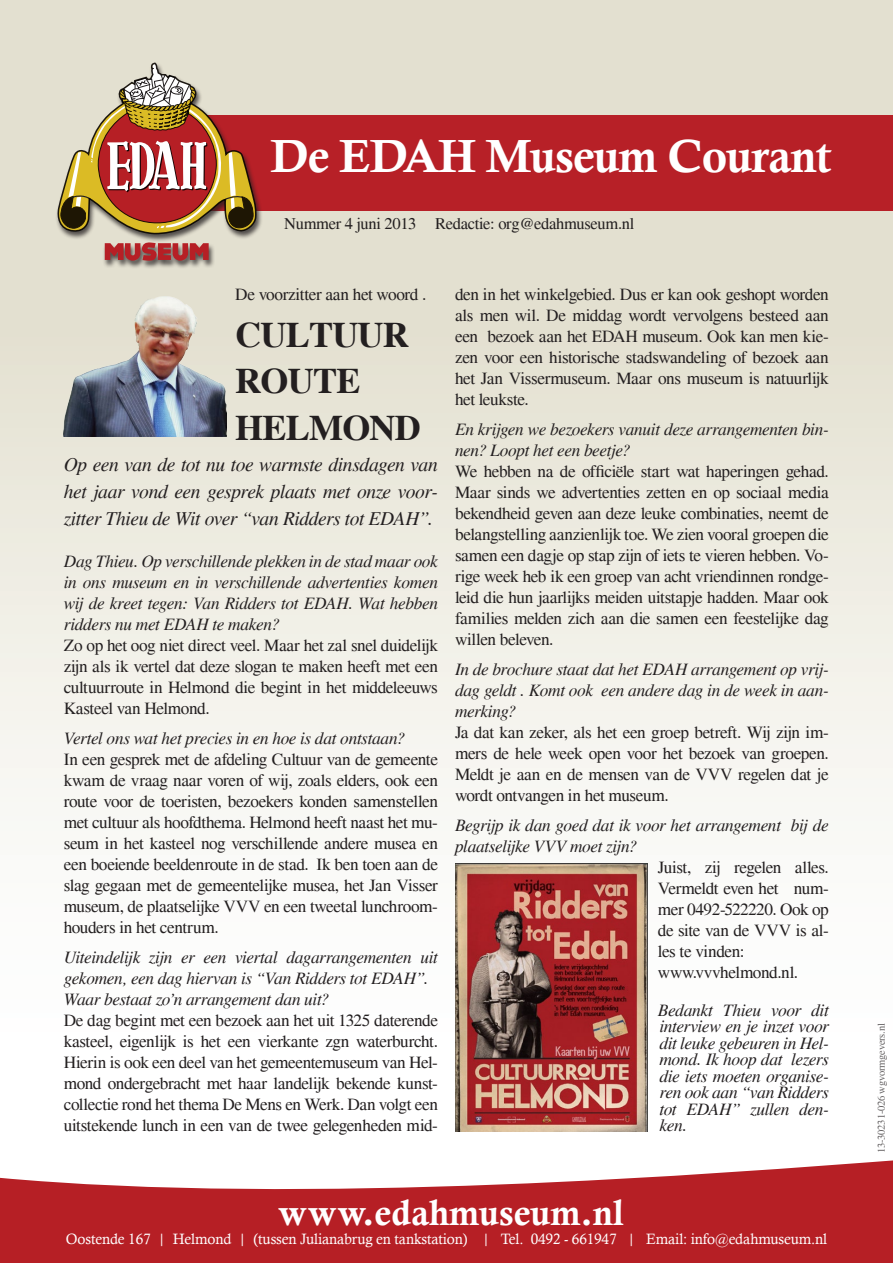
<style>
.page{position:relative;width:893px;height:1263px;background:#fff}
.page>*{position:absolute;margin:0;border:0;box-sizing:border-box;transform-origin:0 0}
.t1{font:46.5px "Calis MT Bol";letter-spacing:-.02em;color:#fff}
.Kop{font:700 36px "Times";letter-spacing:-.02em;color:#231f20}
.t2{font:36px "Calis MT Bol";color:#fff}
.Content{font:italic 19.5px/27px "Times";letter-spacing:-.025em;color:#231f20;text-align:justify}
.Content-2{font:17.25px/21px "Times";letter-spacing:-.025em;color:#231f20;text-align:justify}
.Content-3{font:italic 17.25px/21px "Times";letter-spacing:-.02em;color:#231f20;text-align:justify}
.t3{font:16.5px "Times";letter-spacing:-.02em;color:#231f20}
.t4{font:15px "Calisto";letter-spacing:-.01em;color:#fff}
.t5{font:10.5px "Times";letter-spacing:-.02em;color:#231f20}
</style>
<div class="page">
<div style="left:0;top:0;width:893px;height:1200px;background:linear-gradient(to bottom,#ddd9c5,#fff)"></div>
<svg style="left:0;top:1160px;width:893px;height:103px;fill:#b61f25"></svg>
<div style="left:173px;top:115px;width:720px;height:95px;background:#b72027"></div>
<div style="left:55px;top:62px;width:208px;height:207px;background:#231f20;opacity:.75"></div>
<svg style="left:57px;top:62px;width:199px;height:199px"></svg>
<img style="left:64px;top:296px;width:163px;height:141px">
<img style="left:455px;top:863px;width:192px;height:268px">
<p class="t1" style="left:270px;top:130px;width:563px">De EDAH Museum Courant</p>
<p class="t3" style="left:284px;top:215px;width:352px">Nummer 4 juni 2013 Redactie: org@edahmuseum.nl</p>
<p class="Content-2" style="left:235px;top:284px;width:193px">De voorzitter aan het woord .</p>
<p class="Kop" style="left:235px;top:313px;width:175px">CULTUUR</p>
<p class="Kop" style="left:235px;top:360px;width:127px">ROUTE</p>
<p class="Kop" style="left:235px;top:406px;width:187px">HELMOND</p>
<p class="Content" style="left:64px;top:451px;width:376px">Op een van de tot nu toe warmste dinsdagen van het jaar vond een gesprek plaats met onze voor&shy;zitter Thieu de Wit over “van Ridders tot EDAH”.</p>
<p class="Content-3" style="left:64px;top:551px;width:376px">Dag Thieu. Op verschillende plekken in de stad maar ook in ons museum en in verschillende advertenties komen wij de kreet tegen: Van Ridders tot EDAH. Wat hebben ridders nu met EDAH te maken?</p>
<p class="Content-2" style="left:64px;top:635px;width:376px">Zo op het oog niet direct veel. Maar het zal snel duidelijk zijn als ik vertel dat deze slogan te maken heeft met een cultuurroute in Helmond die begint in het middeleeuws Kasteel van Helmond.</p>
<p class="Content-3" style="left:64px;top:728px;width:343px">Vertel ons wat het precies in en hoe is dat ontstaan?</p>
<p class="Content-2" style="left:64px;top:749px;width:376px">In een gesprek met de afdeling Cultuur van de gemeente kwam de vraag naar voren of wij, zoals elders, ook een route voor de toeristen, bezoekers konden samenstellen met cultuur als hoofdthema. Helmond heeft naast het mu&shy;seum in het kasteel nog verschillende andere musea en een boeiende beeldenroute in de stad. Ik ben toen aan de slag gegaan met de gemeentelijke musea, het Jan Visser museum, de plaatselijke VVV en een tweetal lunchroom&shy;houders in het centrum.</p>
<p class="Content-3" style="left:64px;top:947px;width:376px">Uiteindelijk zijn er een viertal dagarrangementen uit gekomen, een dag hiervan is “Van Ridders tot EDAH”.</p>
<p class="Content-3" style="left:64px;top:989px;width:267px">Waar bestaat zo’n arrangement dan uit?</p>
<p class="Content-2" style="left:64px;top:1010px;width:376px">De dag begint met een bezoek aan het uit 1325 daterende kasteel, eigenlijk is het een vierkante zgn waterburcht.<br>Hierin is ook een deel van het gemeentemuseum van Hel&shy;mond ondergebracht met haar landelijk bekende kunst&shy;collectie rond het thema De Mens en Werk. Dan volgt een uitstekende lunch in een van de twee gelegenheden mid-</p>
<p class="Content-2" style="left:455px;top:284px;width:375px">den in het winkelgebied. Dus er kan ook geshopt worden als men wil. De middag wordt vervolgens besteed aan een bezoek aan het EDAH museum. Ook kan men kie&shy;zen voor een historische stadswandeling of bezoek aan het Jan Vissermuseum. Maar ons museum is natuurlijk het leukste.</p>
<p class="Content-3" style="left:455px;top:419px;width:375px">En krijgen we bezoekers vanuit deze arrangementen bin&shy;nen? Loopt het een beetje?</p>
<p class="Content-2" style="left:455px;top:461px;width:375px">We hebben na de officiële start wat haperingen gehad.<br>Maar sinds we advertenties zetten en op sociaal media bekendheid geven aan deze leuke combinaties, neemt de belangstelling aanzienlijk toe. We zien vooral groepen die samen een dagje op stap zijn of iets te vieren hebben. Vo&shy;rige week heb ik een groep van acht vriendinnen rondge&shy;leid die hun jaarlijks meiden uitstapje hadden. Maar ook families melden zich aan die samen een feestelijke dag willen beleven.</p>
<p class="Content-3" style="left:455px;top:659px;width:375px">In de brochure staat dat het EDAH arrangement op vrij&shy;dag geldt . Komt ook een andere dag in de week in aan&shy;merking?</p>
<p class="Content-2" style="left:455px;top:722px;width:375px">Ja dat kan zeker, als het een groep betreft. Wij zijn im&shy;mers de hele week open voor het bezoek van groepen.<br>Meldt je aan en de mensen van de VVV regelen dat je wordt ontvangen in het museum.</p>
<p class="Content-3" style="left:455px;top:815px;width:375px">Begrijp ik dan goed dat ik voor het arrangement bij de plaatselijke VVV moet zijn?</p>
<p class="Content-2" style="left:658px;top:857px;width:173px">Juist, zij regelen alles.<br>Vermeldt even het num&shy;mer 0492-522220. Ook op de site van de VVV is al&shy;les te vinden:</p>
<p class="Content-2" style="left:658px;top:962px;width:142px">www.vvvhelmond.nl.</p>
<p class="Content-3" style="left:658px;top:1002px;width:173px;line-height:16.5px">Bedankt Thieu voor dit interview en je inzet voor dit leuke gebeuren in Hel&shy;mond. Ik hoop dat lezers die iets moeten organise&shy;ren ook aan “van Ridders tot EDAH” zullen den&shy;ken.</p>
<h2 class="t2" style="left:278px;top:1192px;width:347px">www.edahmuseum.nl</h2>
<p class="t4" style="left:66px;top:1230px;width:763px">Oostende 167 | Helmond | (tussen Julianabrug en tankstation) | Tel. 0492 - 661947 | Email: info@edahmuseum.nl</p>
<p class="t5" style="left:875px;top:1153px;width:131px;rotate:-90deg">13-30231-026 wgvormgevers.nl</p>
</div>
